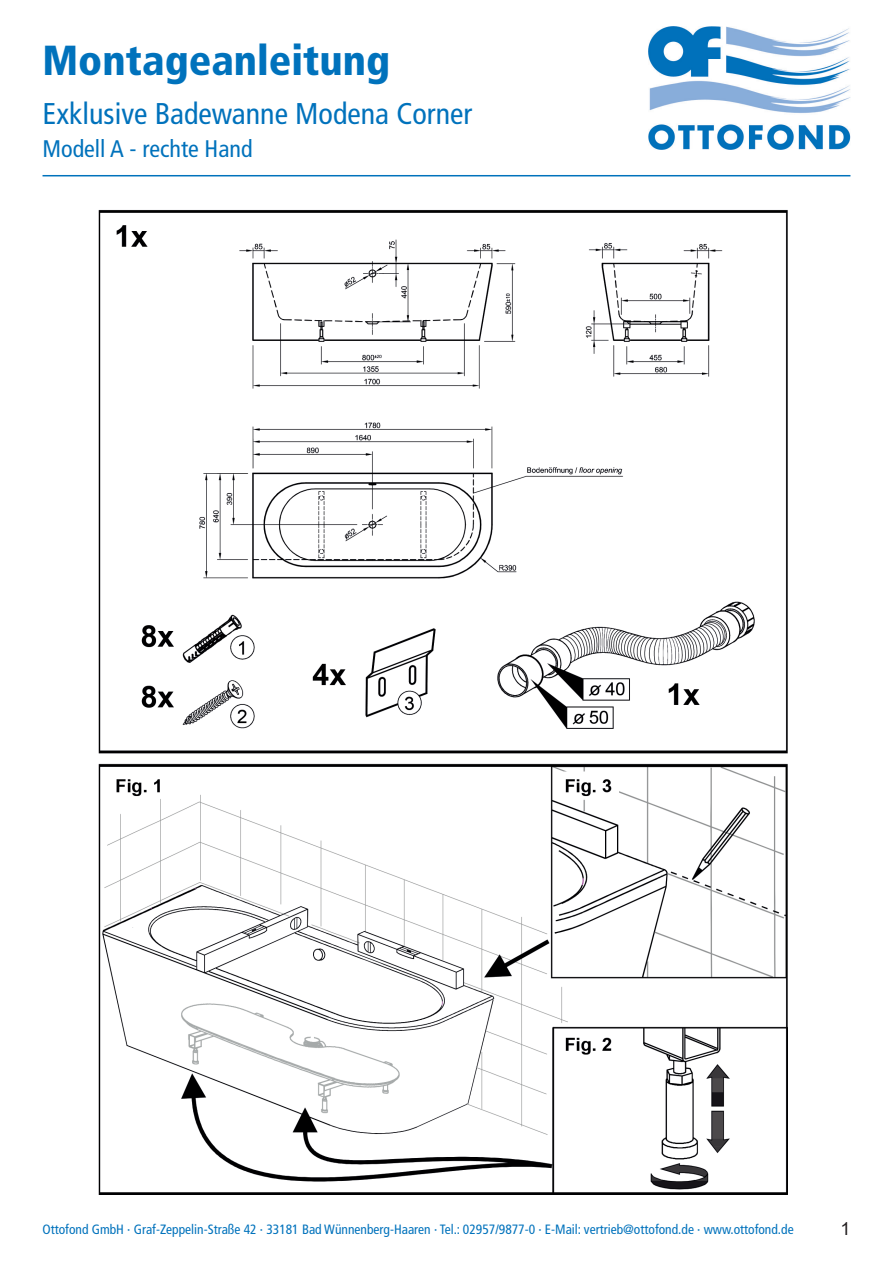
<style>
.page{position:relative;width:893px;height:1263px;background:#fff}
.page>*{position:absolute;margin:0;border:0;box-sizing:border-box;transform-origin:0 0}
.t1{font:900 condensed 42px "Frutiger";color:#0072bc}
.t2{font:condensed 30px "Frutiger";color:#0072bc}
.t3{font:condensed 24px "Frutiger";color:#0072bc}
.t4{font:18px "Arial";color:#231f20}
.t5{font:condensed 13.5px "Frutiger";color:#0072bc}
</style>
<div class="page">
<img style="left:649px;top:27px;width:201px;height:123px">
<hr style="left:43px;top:175px;width:807px;height:1px;background:#0072bc">
<img style="left:98px;top:210px;width:689px;height:984px">
<h1 class="t1" style="left:43px;top:35px;width:349px">Montageanleitung</h1>
<h2 class="t2" style="left:43px;top:96px;width:431px">Exklusive Badewanne Modena Corner</h2>
<h3 class="t3" style="left:43px;top:134px;width:212px">Modell A - rechte Hand</h3>
<p class="t5" style="left:43px;top:1222px;width:753px">Ottofond GmbH · Graf-Zeppelin-Straße 42 · 33181 Bad Wünnenberg-Haaren · Tel.: 02957/9877-0 · E-Mail: vertrieb@ottofond.de · www.ottofond.de</p>
<h3 class="t4" style="left:840px;top:1216px;width:12px">1</h3>
</div>
